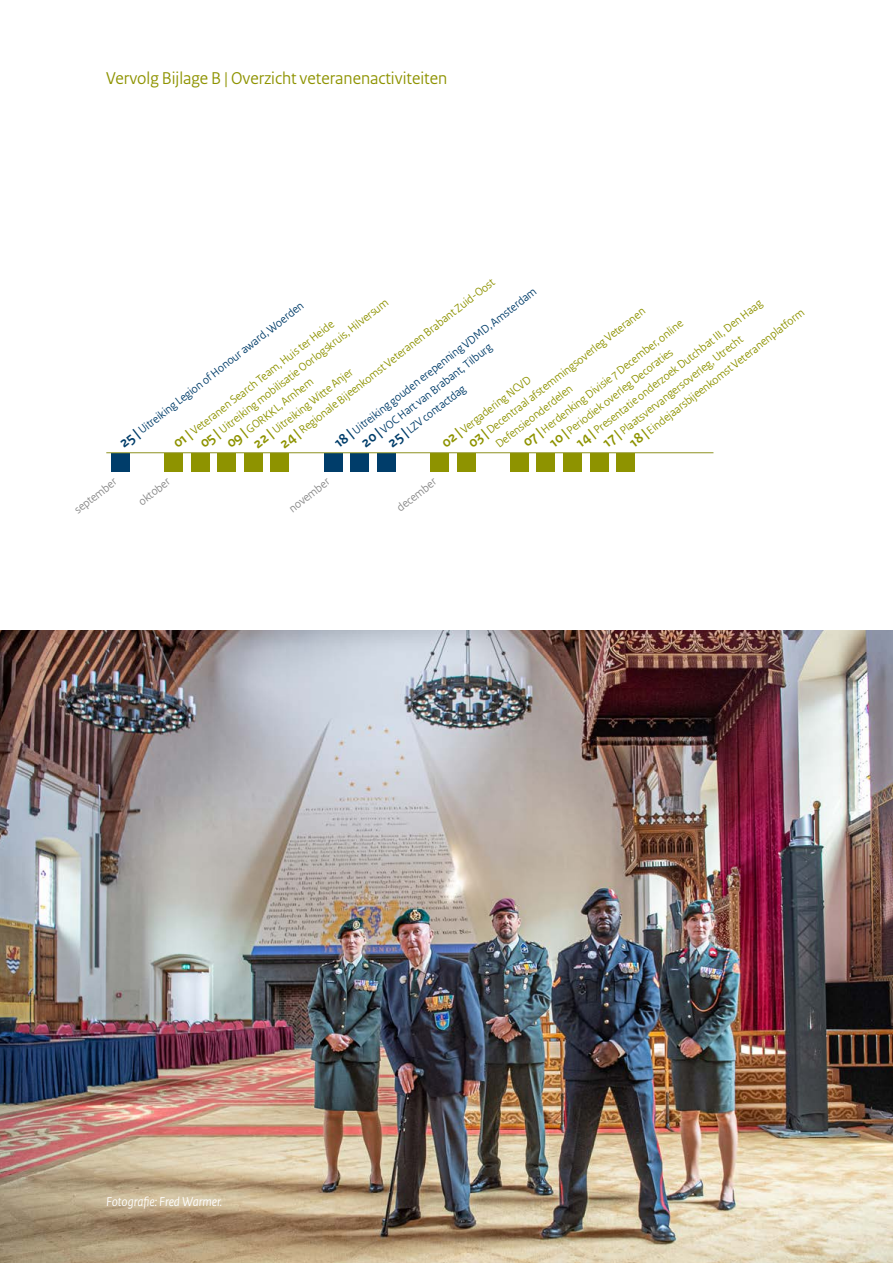
<style>
.page{position:relative;width:893px;height:1263px;background:#fff}
.page>*{position:absolute;margin:0;border:0;box-sizing:border-box;transform-origin:0 0}
.t1{font:18px "Rijksoverheid Sans Heading";color:#8e9300}
.t2{font:italic 13.5px "Rijksoverheid Sans Heading";color:#fff}
.t3{font:12px "Rijksoverheid Sans Heading";color:#8e9300}
.t4{font:12px "Rijksoverheid Sans Heading";color:#003d6a}
.t5{font:12px "Rijksoverheid Sans Heading";color:#878787}
.s1{font-weight:700;font-size:15px}
</style>
<div class="page">
<div style="left:111px;top:453px;width:19px;height:18px;background:#003d6a"></div>
<div style="left:244px;top:453px;width:19px;height:18px;background:#8e9300"></div>
<div style="left:377px;top:453px;width:19px;height:18px;background:#003d6a"></div>
<div style="left:510px;top:453px;width:19px;height:18px;background:#8e9300"></div>
<div style="left:271px;top:453px;width:18px;height:18px;background:#8e9300"></div>
<div style="left:537px;top:453px;width:18px;height:18px;background:#8e9300"></div>
<div style="left:164px;top:453px;width:19px;height:18px;background:#8e9300"></div>
<div style="left:430px;top:453px;width:19px;height:18px;background:#8e9300"></div>
<div style="left:563px;top:453px;width:19px;height:18px;background:#8e9300"></div>
<div style="left:590px;top:453px;width:18px;height:18px;background:#8e9300"></div>
<div style="left:616px;top:453px;width:19px;height:18px;background:#8e9300"></div>
<div style="left:191px;top:453px;width:18px;height:18px;background:#8e9300"></div>
<div style="left:324px;top:453px;width:18px;height:18px;background:#003d6a"></div>
<div style="left:457px;top:453px;width:18px;height:18px;background:#8e9300"></div>
<div style="left:218px;top:453px;width:18px;height:18px;background:#8e9300"></div>
<div style="left:351px;top:453px;width:18px;height:18px;background:#003d6a"></div>
<hr style="left:106px;top:452px;width:607px;height:1px;background:#8f9322">
<img style="left:0;top:630px;width:893px;height:633px">
<h1 class="t1" style="left:106px;top:67px;width:342px">Vervolg Bijlage B | Overzicht veteranenactiviteiten</h1>
<p class="t3" style="left:278px;top:440px;width:270px;rotate:-38deg"><span class="s1">24 |</span> Regionale Bijeenkomst Veteranen Brabant Zuid-Oost</p>
<p class="t4" style="left:332px;top:439px;width:253px;rotate:-38deg"><span class="s1">18 |</span> Uitreiking gouden erepenning VDMD, Amsterdam</p>
<p class="t3" style="left:198px;top:440px;width:236px;rotate:-38deg"><span class="s1">05 |</span> Uitreiking mobilisatie Oorlogskruis, Hilversum</p>
<p class="t3" style="left:574px;top:439px;width:233px;rotate:-38deg"><span class="s1">14 |</span> Presentatie onderzoek Dutchbat III, Den Haag</p>
<p class="t4" style="left:118px;top:440px;width:230px;rotate:-38deg"><span class="s1">25 |</span> Uitreiking Legion of Honour award, Woerden</p>
<p class="t3" style="left:466px;top:440px;width:222px;rotate:-38deg"><span class="s1">03 |</span> Decentraal afstemmingsoverleg Veteranen</p>
<p class="t3" style="left:627px;top:439px;width:219px;rotate:-38deg"><span class="s1">18 |</span> Eindejaarsbijeenkomst Veteranenplatform</p>
<p class="t3" style="left:521px;top:439px;width:201px;rotate:-38deg"><span class="s1">07 |</span> Herdenking Divisie 7 December, online</p>
<p class="t3" style="left:171px;top:440px;width:201px;rotate:-38deg"><span class="s1">01 |</span> Veteranen Search Team, Huis ter Heide</p>
<p class="t3" style="left:601px;top:439px;width:175px;rotate:-38deg"><span class="s1">17 |</span> Plaatsvervangersoverleg, Utrecht</p>
<p class="t4" style="left:359px;top:439px;width:163px;rotate:-38deg"><span class="s1">20 |</span> VOC Hart van Brabant, Tilburg</p>
<p class="t3" style="left:547px;top:439px;width:154px;rotate:-38deg"><span class="s1">10 |</span> Periodiek overleg Decoraties</p>
<p class="t3" style="left:251px;top:440px;width:124px;rotate:-38deg"><span class="s1">22 |</span> Uitreiking Witt e Anjer</p>
<p class="t3" style="left:439px;top:440px;width:111px;rotate:-38deg"><span class="s1">02 |</span> Vergadering NCVD</p>
<p class="t3" style="left:224px;top:440px;width:107px;rotate:-38deg"><span class="s1">09 |</span> GORKKL, Arnhem</p>
<p class="t4" style="left:386px;top:439px;width:95px;rotate:-38deg"><span class="s1">25 |</span> LZV contactdag</p>
<p class="t3" style="left:493px;top:440px;width:96px;rotate:-38deg">Defensieonderdelen</p>
<p class="t5" style="left:71px;top:506px;width:52px;rotate:-38deg">september</p>
<p class="t5" style="left:135px;top:497px;width:38px;rotate:-38deg">oktober</p>
<p class="t5" style="left:286px;top:504px;width:50px;rotate:-38deg">november</p>
<p class="t5" style="left:394px;top:503px;width:48px;rotate:-38deg">december</p>
<p class="t2" style="left:106px;top:1194px;width:117px">Fotografie: Fred Warmer.</p>
</div>
